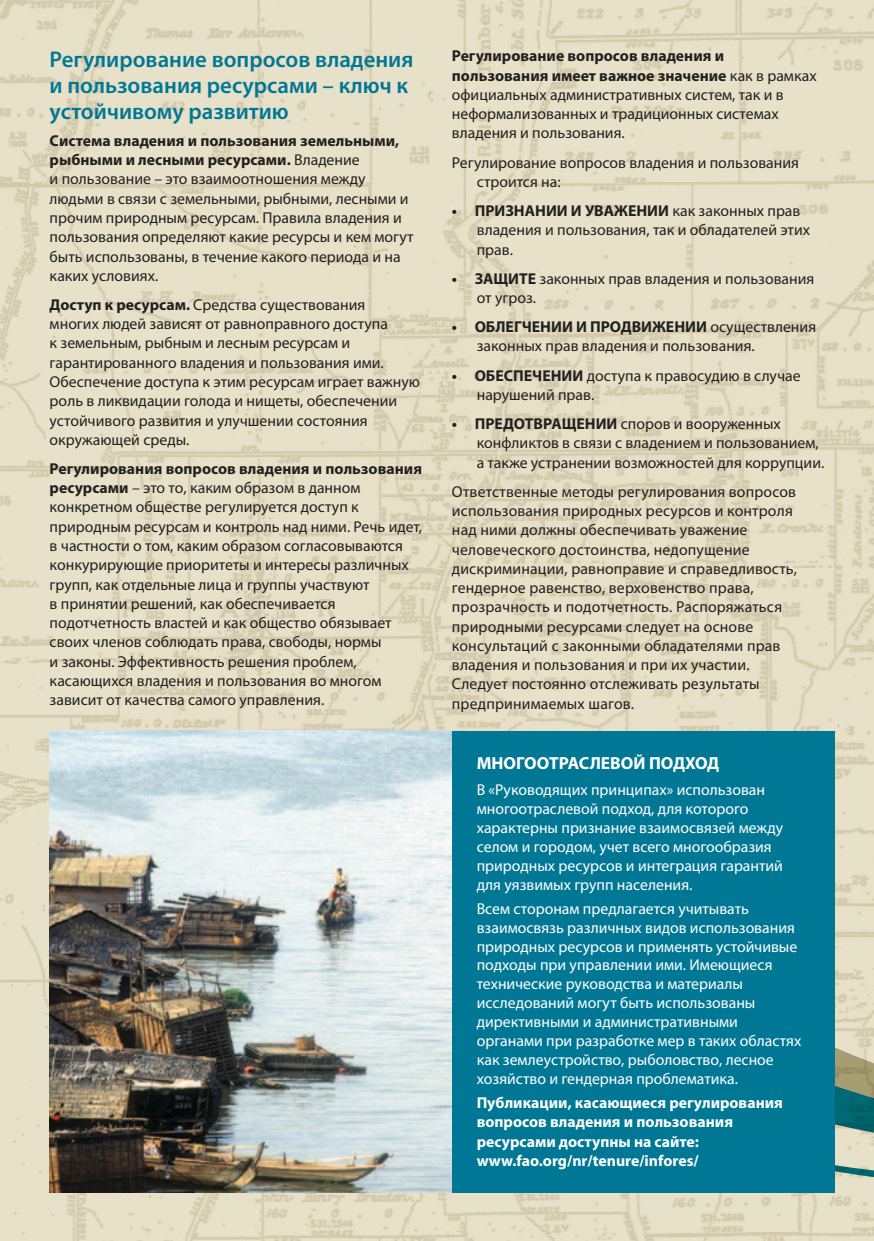
<style>
.page{position:relative;width:874px;height:1241px;background:#fff}
.page>*{position:absolute;margin:0;border:0;box-sizing:border-box;transform-origin:0 0}
.t1{font:600 22.75px/26.2px "Myriad Pro";color:#007794}
.t2{font:700 17.5px "Myriad Pro";color:#fff}
.t3{font:15.75px/19.2px "Myriad Pro";color:#231f20}
.t4{font:15.75px/18.9px "Myriad Pro";color:#fff}
.t5{font:700 15.75px/19.2px "Myriad Pro";color:#fff}
.s1{font-weight:700}
</style>
<div class="page">
<img style="left:0;top:0;width:873px;height:1240px">
<svg style="left:833px;top:927px;width:40px;height:88px;background:#d8d7c0"></svg>
<svg style="left:833px;top:1015px;width:40px;height:164px;background:#91ab99"></svg>
<img style="left:50px;top:730px;width:401px;height:462px">
<div style="left:451px;top:730px;width:382px;height:462px;background:#007794"></div>
<h1 class="t1" style="left:50px;top:45px;width:365px">Регулирование вопросов владения и пользования ресурсами – ключ к устойчивому развитию</h1>
<p class="t3" style="left:50px;top:131px;width:365px"><span class="s1">Система владения и пользования земельными, рыбными и лесными ресурсами.</span> Владение<br>и пользование – это взаимоотношения между людьми в связи с земельными, рыбными, лесными и прочим природным ресурсам. Правила владения и пользования определяют какие ресурсы и кем могут быть использованы, в течение какого периода и на каких условиях.</p>
<p class="t3" style="left:50px;top:295px;width:371px"><span class="s1">Доступ к ресурсам.</span> Средства существования<br>многих людей зависят от равноправного доступа<br>к земельным, рыбным и лесным ресурсам и гарантированного владения и пользования ими.<br>Обеспечение доступа к этим ресурсам играет важную роль в ликвидации голода и нищеты, обеспечении устойчивого развития и улучшении состояния окружающей среды.</p>
<p class="t3" style="left:50px;top:458px;width:374px"><span class="s1">Регулирования вопросов владения и пользования ресурсами</span> – это то, каким образом в данном конкретном обществе регулируется доступ к природным ресурсам и контроль над ними. Речь идет, в частности о том, каким образом согласовываются конкурирующие приоритеты и интересы различных групп, как отдельные лица и группы участвуют<br>в принятии решений, как обеспечивается подотчетность властей и как общество обязывает своих членов соблюдать права, свободы, нормы<br>и законы. Эффективность решения проблем, касающихся владения и пользования во многом зависит от качества самого управления.</p>
<p class="t3" style="left:451px;top:46px;width:366px"><span class="s1">Регулирование вопросов владения и пользования имеет важное значение</span> как в рамках официальных административных систем, так и в неформализованных и традиционных системах владения и пользования.</p>
<p class="t3" style="left:476px;top:152px;width:323px;text-indent:-25px">Регулирование вопросов владения и пользования строится на:</p>
<p class="t3" style="left:476px;top:201px;width:334px;text-indent:-25px"><span class="s1">• ПРИЗНАНИИ И УВАЖЕНИИ</span> как законных прав владения и пользования, так и обладателей этих прав.</p>
<p class="t3" style="left:476px;top:268px;width:339px;text-indent:-25px"><span class="s1">• ЗАЩИТЕ</span> законных прав владения и пользования от угроз.</p>
<p class="t3" style="left:476px;top:317px;width:341px;text-indent:-25px"><span class="s1">• ОБЛЕГЧЕНИИ И ПРОДВИЖЕНИИ</span> осуществления законных прав владения и пользования.</p>
<p class="t3" style="left:476px;top:365px;width:325px;text-indent:-25px"><span class="s1">• ОБЕСПЕЧЕНИИ</span> доступа к правосудию в случае нарушений прав.</p>
<p class="t3" style="left:476px;top:414px;width:349px;text-indent:-25px"><span class="s1">• ПРЕДОТВРАЩЕНИИ</span> споров и вооруженных конфликтов в связи с владением и пользованием, а также устранении возможностей для коррупции.</p>
<p class="t3" style="left:451px;top:481px;width:346px">Ответственные методы регулирования вопросов использования природных ресурсов и контроля над ними должны обеспечивать уважение человеческого достоинства, недопущение дискриминации, равноправие и справедливость, гендерное равенство, верховенство права, прозрачность и подотчетность. Распоряжаться природными ресурсами следует на основе консультаций с законными обладателями прав владения и пользования и при их участии.<br>Следует постоянно отслеживать результаты предпринимаемых шагов.</p>
<p class="t2" style="left:476px;top:751px;width:244px">МНОГООТРАСЛЕВОЙ ПОДХОД</p>
<p class="t4" style="left:476px;top:780px;width:308px">В «Руководящих принципах» использован многоотраслевой подход, для которого характерны признание взаимосвязей между селом и городом, учет всего многообразия природных ресурсов и интеграция гарантий для уязвимых групп населения.</p>
<p class="t4" style="left:476px;top:898px;width:326px">Всем сторонам предлагается учитывать взаимосвязь различных видов использования природных ресурсов и применять устойчивые подходы при управлении ими. Имеющиеся технические руководства и материалы исследований могут быть использованы директивными и административными органами при разработке мер в таких областях как землеустройство, рыболовство, лесное хозяйство и гендерная проблематика.</p>
<p class="t5" style="left:476px;top:1092px;width:307px">Публикации, касающиеся регулирования вопросов владения и пользования ресурсами доступны на сайте: www.fao.org/nr/tenure/infores/</p>
</div>
